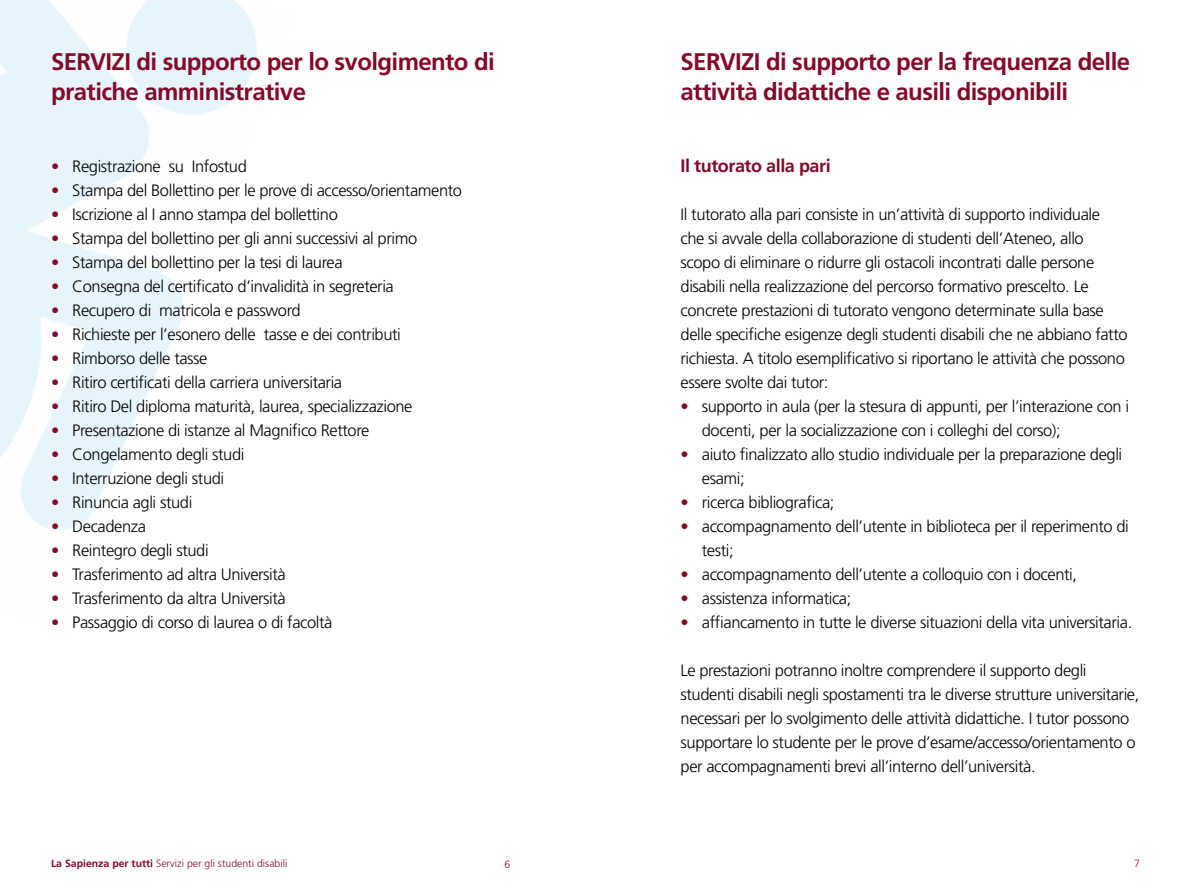
<style>
.page{position:relative;width:1191px;height:893px;background:#fff}
.page>*{position:absolute;margin:0;border:0;box-sizing:border-box;transform-origin:0 0}
.t1{font:700 24px/30px "Frutiger";letter-spacing:-.025em;color:#83092b}
.t2{font:700 18px "Frutiger";letter-spacing:-.025em;color:#83092b}
.t3{font:300 16.5px/24px "Frutiger";letter-spacing:-.025em;color:#000}
.t4{font:300 10.5px "Frutiger";color:#83092b}
.s1{color:#83092b}
.s2{font-weight:700}
</style>
<div class="page">
<img style="left:0;top:0;width:257px;height:531px">
<h1 class="t1" style="left:51px;top:46px;width:445px">SERVIZI di supporto per lo svolgimento di pratiche amministrative</h1>
<p class="t3" style="left:51px;top:154px;width:197px"><span class="s1">•</span> Registrazione su Infostud</p>
<p class="t3" style="left:51px;top:178px;width:412px"><span class="s1">•</span> Stampa del Bollettino per le prove di accesso/orientamento</p>
<p class="t3" style="left:51px;top:202px;width:288px"><span class="s1">•</span> Iscrizione al I anno stampa del bollettino</p>
<p class="t3" style="left:51px;top:226px;width:368px"><span class="s1">•</span> Stampa del bollettino per gli anni successivi al primo</p>
<p class="t3" style="left:51px;top:250px;width:293px"><span class="s1">•</span> Stampa del bollettino per la tesi di laurea</p>
<p class="t3" style="left:51px;top:274px;width:344px"><span class="s1">•</span> Consegna del certificato d’invalidità in segreteria</p>
<p class="t3" style="left:51px;top:298px;width:251px"><span class="s1">•</span> Recupero di matricola e password</p>
<p class="t3" style="left:51px;top:322px;width:351px"><span class="s1">•</span> Richieste per l’esonero delle tasse e dei contributi</p>
<p class="t3" style="left:51px;top:346px;width:158px"><span class="s1">•</span> Rimborso delle tasse</p>
<p class="t3" style="left:51px;top:370px;width:293px"><span class="s1">•</span> Ritiro certificati della carriera universitaria</p>
<p class="t3" style="left:51px;top:394px;width:363px"><span class="s1">•</span> Ritiro Del diploma maturità, laurea, specializzazione</p>
<p class="t3" style="left:51px;top:418px;width:320px"><span class="s1">•</span> Presentazione di istanze al Magnifico Rettore</p>
<p class="t3" style="left:51px;top:442px;width:195px"><span class="s1">•</span> Congelamento degli studi</p>
<p class="t3" style="left:51px;top:466px;width:175px"><span class="s1">•</span> Interruzione degli studi</p>
<p class="t3" style="left:51px;top:490px;width:143px"><span class="s1">•</span> Rinuncia agli studi</p>
<p class="t3" style="left:51px;top:514px;width:96px"><span class="s1">•</span> Decadenza</p>
<p class="t3" style="left:51px;top:538px;width:159px"><span class="s1">•</span> Reintegro degli studi</p>
<p class="t3" style="left:51px;top:562px;width:236px"><span class="s1">•</span> Trasferimento ad altra Università</p>
<p class="t3" style="left:51px;top:586px;width:236px"><span class="s1">•</span> Trasferimento da altra Università</p>
<p class="t3" style="left:51px;top:610px;width:283px"><span class="s1">•</span> Passaggio di corso di laurea o di facoltà</p>
<h1 class="t1" style="left:680px;top:46px;width:451px">SERVIZI di supporto per la frequenza delle attività didattiche e ausili disponibili</h1>
<p class="t2" style="left:680px;top:155px;width:152px">Il tutorato alla pari</p>
<p class="t3" style="left:680px;top:202px;width:448px">Il tutorato alla pari consiste in un’attività di supporto individuale che si avvale della collaborazione di studenti dell’Ateneo, allo<br>scopo di eliminare o ridurre gli ostacoli incontrati dalle persone disabili nella realizzazione del percorso formativo prescelto. Le concrete prestazioni di tutorato vengono determinate sulla base delle specifiche esigenze degli studenti disabili che ne abbiano fatto richiesta. A titolo esemplificativo si riportano le attività che possono essere svolte dai tutor:</p>
<p class="t3" style="left:702px;top:394px;width:429px;text-indent:-21px"><span class="s1">•</span> supporto in aula (per la stesura di appunti, per l’interazione con i docenti, per la socializzazione con i colleghi del corso);</p>
<p class="t3" style="left:702px;top:442px;width:422px;text-indent:-21px"><span class="s1">•</span> aiuto finalizzato allo studio individuale per la preparazione degli esami;</p>
<p class="t3" style="left:680px;top:490px;width:155px"><span class="s1">•</span> ricerca bibliografica;</p>
<p class="t3" style="left:702px;top:514px;width:429px;text-indent:-21px"><span class="s1">•</span> accompagnamento dell’utente in biblioteca per il reperimento di testi;</p>
<p class="t3" style="left:680px;top:562px;width:398px"><span class="s1">•</span> accompagnamento dell’utente a colloquio con i docenti,</p>
<p class="t3" style="left:680px;top:586px;width:172px"><span class="s1">•</span> assistenza informatica;</p>
<p class="t3" style="left:680px;top:610px;width:453px"><span class="s1">•</span> affiancamento in tutte le diverse situazioni della vita universitaria.</p>
<p class="t3" style="left:680px;top:658px;width:460px">Le prestazioni potranno inoltre comprendere il supporto degli studenti disabili negli spostamenti tra le diverse strutture universitarie, necessari per lo svolgimento delle attività didattiche. I tutor possono supportare lo studente per le prove d’esame/accesso/orientamento o per accompagnamenti brevi all’interno dell’università.</p>
<p class="t4" style="left:51px;top:858px;width:238px"><span class="s2">La Sapienza per tutti</span> Servizi per gli studenti disabili</p>
<p class="t4" style="left:504px;top:859px;width:7px">6</p>
<p class="t4" style="left:1134px;top:858px;width:7px">7</p>
</div>
